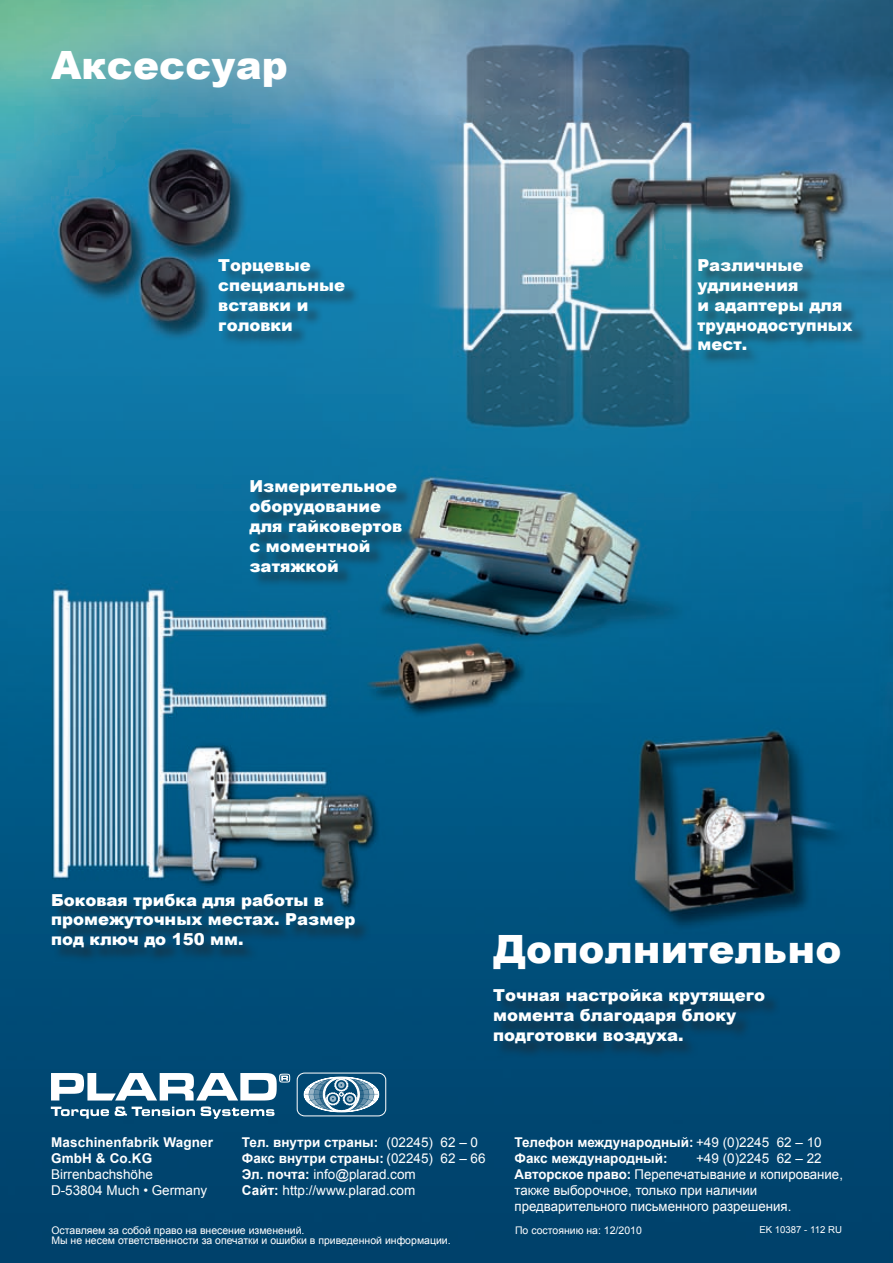
<style>
.page{position:relative;width:893px;height:1263px;background:#fff}
.page>*{position:absolute;margin:0;border:0;box-sizing:border-box;transform-origin:0 0}
.t1{font:900 39px "Arial";letter-spacing:.005em;color:#fff}
.t2{font:900 16.5px/19.8px "Arial";color:#fff}
.t3{font:13.5px/16.2px "Arial";color:#fff}
.t4{font:700 13.5px/16.2px "Arial";color:#fff}
.t5{font:10.5px/10.5px "Arial";color:#fff}
.t6{font:9.6px "Arial";color:#fff}
.s1{font-weight:700}
.s2{font-weight:400}
</style>
<div class="page">
<img style="left:0;top:0;width:893px;height:1263px">
<div style="left:297px;top:1073px;width:89px;height:43px;border:1px solid #fff;border-radius:7px"></div>
<svg style="left:51px;top:1106px;width:58px;height:13px"></svg>
<svg style="left:115px;top:1106px;width:80px;height:10px"></svg>
<svg style="left:201px;top:1106px;width:74px;height:13px"></svg>
<svg style="left:304px;top:1077px;width:75px;height:35px"></svg>
<svg style="left:51px;top:1073px;width:239px;height:27px"></svg>
<div style="left:494px;top:989px;width:286px;height:71px;background:#231f20;opacity:.6"></div>
<div style="left:52px;top:893px;width:319px;height:71px;background:#231f20;opacity:.6"></div>
<div style="left:698px;top:259px;width:169px;height:108px;background:#231f20;opacity:.6"></div>
<div style="left:219px;top:259px;width:142px;height:88px;background:#231f20;opacity:.6"></div>
<div style="left:250px;top:480px;width:168px;height:108px;background:#231f20;opacity:.6"></div>
<h1 class="t1" style="left:51px;top:37px;width:238px">Аксессуар</h1>
<p class="t2" style="left:218px;top:255px;width:128px">Торцевые специальные вставки и головки</p>
<p class="t2" style="left:249px;top:476px;width:154px">Измерительное оборудование для гайковертов с моментной затяжкой</p>
<p class="t2" style="left:697px;top:255px;width:157px">Различные удлинения<br>и адаптеры для труднодоступных мест.</p>
<p class="t2" style="left:51px;top:889px;width:306px">Боковая трибка для работы в промежуточных местах. Размер под ключ до 150 мм.</p>
<h1 class="t1" style="left:493px;top:921px;width:350px">Дополнительно</h1>
<p class="t2" style="left:493px;top:985px;width:273px">Точная настройка крутящего момента благодаря блоку подготовки воздуха.</p>
<p class="t4" style="left:51px;top:1134px;width:164px">Maschinenfabrik Wagner<br>GmbH &amp; Co.KG</p>
<p class="t3" style="left:51px;top:1166px;width:158px">Birrenbachshöhe<br>D-53804 Much • Germany</p>
<p class="t3" style="left:242px;top:1134px;width:245px"><span class="s1">Тел. внутри страны:</span> (02245) 62 – 0<br><span class="s1">Факс внутри страны:</span> (02245) 62 – 66<br><span class="s1">Эл. почта:</span> info@plarad.com<br><span class="s1">Сайт:</span> http://www.plarad.com</p>
<p class="t4" style="left:515px;top:1134px;width:309px">Телефон международный: <span class="s2">+49 (0)2245 62 – 10<br></span>Факс международный:</p>
<p class="t3" style="left:515px;top:1150px;width:330px;text-indent:181px">+49 (0)2245 62 – 22<br><span class="s1">Авторское право:</span> Перепечатывание и копирование, также выборочное, только при наличии предварительного письменного разрешения.</p>
<p class="t5" style="left:51px;top:1225px;width:401px">Оставляем за собой право на внесение изменений.<br>Мы не несем ответственности за опечатки и ошибки в приведенной информации.</p>
<p class="t5" style="left:515px;top:1225px;width:128px">По состоянию на: 12/2010</p>
<p class="t6" style="left:759px;top:1223px;width:84px">EK 10387 - 112 RU</p>
</div>
